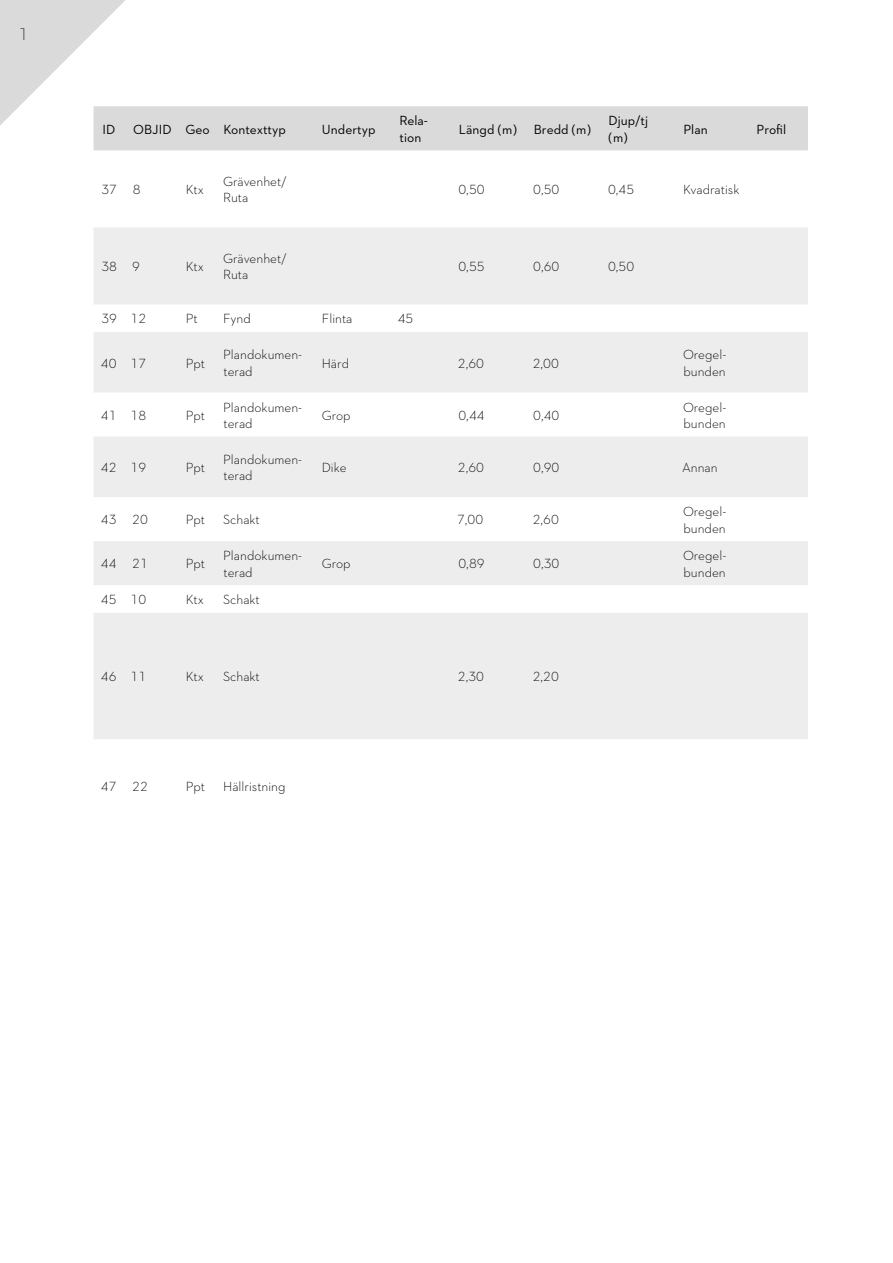
<style>
.page{position:relative;width:893px;height:1263px;background:#fff}
.page>*{position:absolute;margin:0;border:0;box-sizing:border-box;transform-origin:0 0}
.t1{font:300 24px "Neutraface Text";color:#575756}
.t2{font:300 13.5px/16.5px "Neutraface 2 Text";color:#000}
.t3{font:13.5px/16.5px "Neutraface 2 Text";letter-spacing:.005em;color:#000}
</style>
<div class="page">
<svg style="left:0;top:0;width:808px;height:150px"></svg>
<svg style="left:94px;top:227px;width:714px;height:512px;fill:#ededed"></svg>
<h1 class="t1" style="left:20px;top:17px;width:8px">1</h1>
<p class="t3" style="left:103px;top:121px;width:14px">ID</p>
<p class="t3" style="left:133px;top:121px;width:154px">OBJID Geo Kontexttyp</p>
<p class="t3" style="left:322px;top:121px;width:55px">Undertyp</p>
<p class="t3" style="left:399px;top:112px;width:30px">Rela&shy;tion</p>
<p class="t3" style="left:459px;top:121px;width:134px">Längd (m) Bredd (m)</p>
<p class="t3" style="left:608px;top:112px;width:41px">Djup/tj (m)</p>
<p class="t3" style="left:683px;top:121px;width:26px">Plan</p>
<p class="t3" style="left:757px;top:121px;width:31px">Profil</p>
<p class="t2" style="left:101px;top:181px;width:41px">37 8</p>
<p class="t2" style="left:186px;top:181px;width:19px">Ktx</p>
<p class="t2" style="left:223px;top:173px;width:66px">Grävenhet/<br>Ruta</p>
<p class="t2" style="left:458px;top:181px;width:28px">0,50</p>
<p class="t2" style="left:533px;top:181px;width:28px">0,50</p>
<p class="t2" style="left:608px;top:181px;width:28px">0,45</p>
<p class="t2" style="left:683px;top:181px;width:58px">Kvadratisk</p>
<p class="t2" style="left:101px;top:258px;width:40px">38 9</p>
<p class="t2" style="left:186px;top:258px;width:19px">Ktx</p>
<p class="t2" style="left:223px;top:250px;width:66px">Grävenhet/<br>Ruta</p>
<p class="t2" style="left:458px;top:258px;width:28px">0,55</p>
<p class="t2" style="left:533px;top:258px;width:28px">0,60</p>
<p class="t2" style="left:608px;top:258px;width:28px">0,50</p>
<p class="t2" style="left:101px;top:310px;width:46px">39 12</p>
<p class="t2" style="left:186px;top:310px;width:13px">Pt</p>
<p class="t2" style="left:223px;top:310px;width:29px">Fynd</p>
<p class="t2" style="left:322px;top:310px;width:32px">Flinta</p>
<p class="t2" style="left:398px;top:310px;width:17px">45</p>
<p class="t2" style="left:101px;top:354px;width:47px">40 17</p>
<p class="t2" style="left:186px;top:354px;width:21px">Ppt</p>
<p class="t2" style="left:223px;top:346px;width:81px">Plandokumen&shy;terad</p>
<p class="t2" style="left:322px;top:354px;width:29px">Härd</p>
<p class="t2" style="left:458px;top:354px;width:28px">2,60</p>
<p class="t2" style="left:533px;top:354px;width:28px">2,00</p>
<p class="t2" style="left:683px;top:346px;width:45px">Oregel&shy;bunden</p>
<p class="t2" style="left:101px;top:407px;width:47px">41 18</p>
<p class="t2" style="left:186px;top:407px;width:21px">Ppt</p>
<p class="t2" style="left:223px;top:399px;width:81px">Plandokumen&shy;terad</p>
<p class="t2" style="left:322px;top:407px;width:31px">Grop</p>
<p class="t2" style="left:458px;top:407px;width:28px">0,44</p>
<p class="t2" style="left:533px;top:407px;width:28px">0,40</p>
<p class="t2" style="left:683px;top:399px;width:45px">Oregel&shy;bunden</p>
<p class="t2" style="left:101px;top:459px;width:47px">42 19</p>
<p class="t2" style="left:186px;top:459px;width:21px">Ppt</p>
<p class="t2" style="left:223px;top:451px;width:81px">Plandokumen&shy;terad</p>
<p class="t2" style="left:322px;top:459px;width:26px">Dike</p>
<p class="t2" style="left:458px;top:459px;width:28px">2,60</p>
<p class="t2" style="left:533px;top:459px;width:28px">0,90</p>
<p class="t2" style="left:682px;top:459px;width:37px">Annan</p>
<p class="t2" style="left:101px;top:511px;width:49px">43 20</p>
<p class="t2" style="left:186px;top:511px;width:21px">Ppt</p>
<p class="t2" style="left:223px;top:511px;width:38px">Schakt</p>
<p class="t2" style="left:457px;top:511px;width:28px">7,00</p>
<p class="t2" style="left:533px;top:511px;width:28px">2,60</p>
<p class="t2" style="left:683px;top:503px;width:45px">Oregel&shy;bunden</p>
<p class="t2" style="left:101px;top:555px;width:49px">44 21</p>
<p class="t2" style="left:186px;top:555px;width:21px">Ppt</p>
<p class="t2" style="left:223px;top:547px;width:81px">Plandokumen&shy;terad</p>
<p class="t2" style="left:322px;top:555px;width:31px">Grop</p>
<p class="t2" style="left:458px;top:555px;width:28px">0,89</p>
<p class="t2" style="left:533px;top:555px;width:28px">0,30</p>
<p class="t2" style="left:683px;top:547px;width:45px">Oregel&shy;bunden</p>
<p class="t2" style="left:101px;top:591px;width:47px">45 10</p>
<p class="t2" style="left:186px;top:591px;width:19px">Ktx</p>
<p class="t2" style="left:223px;top:591px;width:38px">Schakt</p>
<p class="t2" style="left:101px;top:668px;width:47px">46 11</p>
<p class="t2" style="left:186px;top:668px;width:19px">Ktx</p>
<p class="t2" style="left:223px;top:668px;width:38px">Schakt</p>
<p class="t2" style="left:458px;top:668px;width:28px">2,30</p>
<p class="t2" style="left:533px;top:668px;width:28px">2,20</p>
<p class="t2" style="left:101px;top:778px;width:49px">47 22</p>
<p class="t2" style="left:186px;top:778px;width:21px">Ppt</p>
<p class="t2" style="left:223px;top:778px;width:64px">Hällristning</p>
</div>
